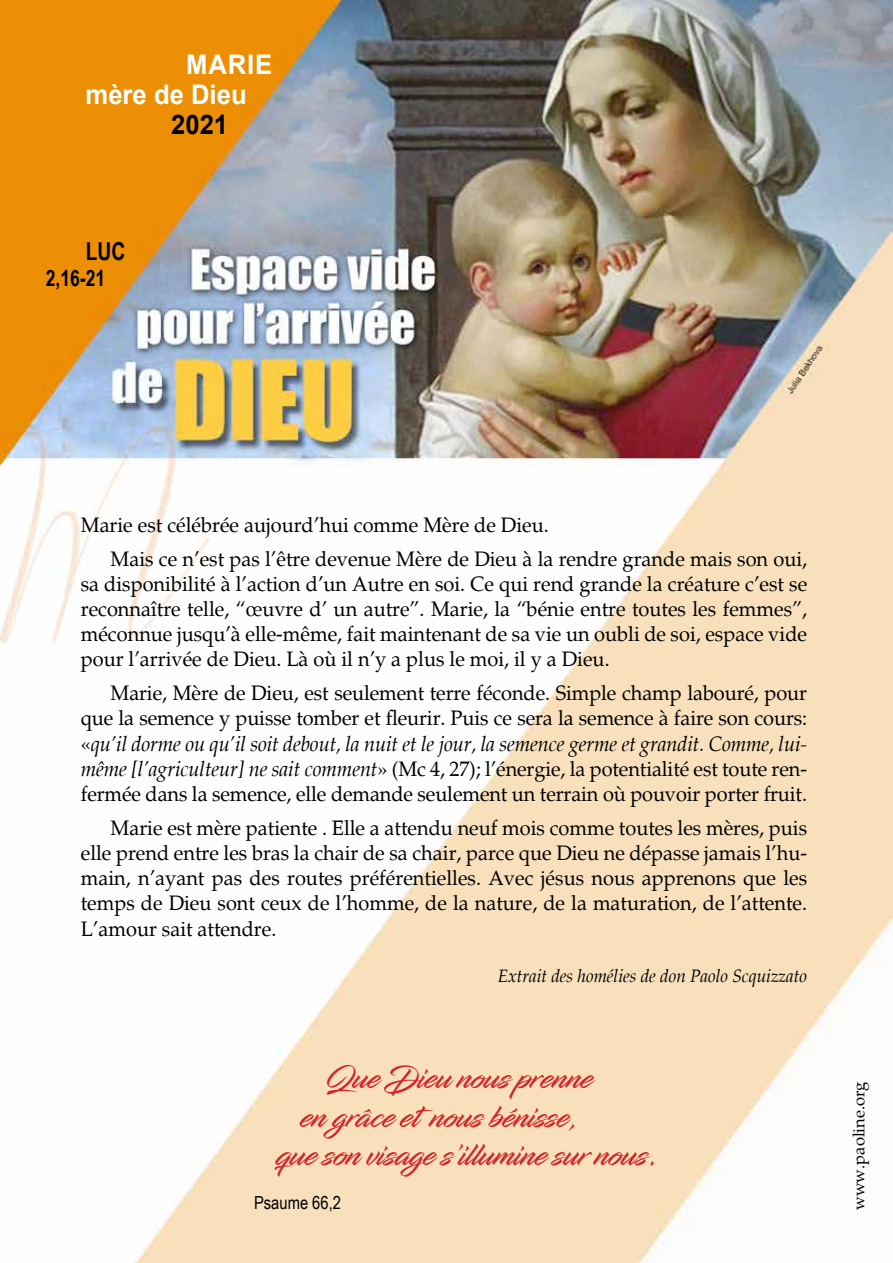
<style>
.page{position:relative;width:893px;height:1263px;background:#fff}
.page>*{position:absolute;margin:0;border:0;box-sizing:border-box;transform-origin:0 0}
.t1{font:31.65px "Infinite Stroke";color:#d2232a}
.t2{font:700 27px/30px "Arial";color:#fff;scale:.95 1}
.t3{font:700 27px "Arial";color:#000;scale:.95 1}
.t4{font:700 24.75px "Arial Narrow";color:#000;scale:.95 1}
.t5{font:700 22.5px "Arial Narrow";color:#000;scale:.95 1}
.t6{font:21px/25.2px "Palatino";color:#000;text-align:justify;scale:.95 1}
.t7{font:italic 18px "Palatino";color:#000;scale:.95 1}
.t8{font:18px "Arial Narrow";color:#000}
.t9{font:16.5px "Palatino";color:#000}
.s1{font-style:italic}
</style>
<div class="page">
<img style="left:0;top:0;width:893px;height:1263px">
<p class="t2" style="left:86px;top:49px;width:198px;text-indent:101px">Marie mère de Dieu</p>
<p class="t3" style="left:171px;top:105px;width:62px">2021</p>
<p class="t4" style="left:86px;top:233px;width:43px">Luc</p>
<p class="t5" style="left:46px;top:261px;width:64px">2,16-21</p>
<p class="t6" style="left:111px;top:508px;width:735px;line-height:33.8px;text-indent:-30px">Marie est célébrée aujourd’hui comme Mère de Dieu.<br>Mais ce n’est pas l’être devenue Mère de Dieu à la rendre grande mais son oui,</p>
<p class="t6" style="left:81px;top:572px;width:766px">sa disponibilité à l’action d’un Autre en soi. Ce qui rend grande la créature c’est se reconnaître telle, “œuvre d’ un autre”. Marie, la “bénie entre toutes les femmes”, méconnue jusqu’à elle-même, fait maintenant de sa vie un oubli de soi, espace vide pour l’arrivée de Dieu. Là où il n’y a plus le moi, il y a Dieu.</p>
<p class="t6" style="left:81px;top:681px;width:766px;text-indent:30px">Marie, Mère de Dieu, est seulement terre féconde. Simple champ labouré, pour que la semence y puisse tomber et fleurir. Puis ce sera la semence à faire son cours: «<span class="s1">qu’il dorme ou qu’il soit debout, la nuit et le jour, la semence germe et grandit. Comme, lui&shy;même [l’agriculteur] ne sait comment</span>» (Mc 4, 27); l’énergie, la potentialité est toute ren&shy;fermée dans la semence, elle demande seulement un terrain où pouvoir porter fruit.</p>
<p class="t6" style="left:81px;top:815px;width:766px;text-indent:30px">Marie est mère patiente . Elle a attendu neuf mois comme toutes les mères, puis elle prend entre les bras la chair de sa chair, parce que Dieu ne dépasse jamais l’hu&shy;main, n’ayant pas des routes préférentielles. Avec jésus nous apprenons que les temps de Dieu sont ceux de l’homme, de la nature, de la maturation, de l’attente.<br>L’amour sait attendre.</p>
<p class="t7" style="left:498px;top:965px;width:327px">Extrait des homélies de don Paolo Scquizzato</p>
<h1 class="t1" style="left:326px;top:1059px;width:271px">Que Dieu nous prenne</h1>
<h1 class="t1" style="left:303px;top:1097px;width:279px">en grâce et nous bénisse,</h1>
<h1 class="t1" style="left:279px;top:1135px;width:383px">que son visage s’illumine sur nous.</h1>
<p class="t8" style="left:254px;top:1190px;width:88px">Psaume 66,2</p>
<p class="t9" style="left:849px;top:1210px;width:130px;rotate:-90deg">www.paoline.org</p>
</div>
